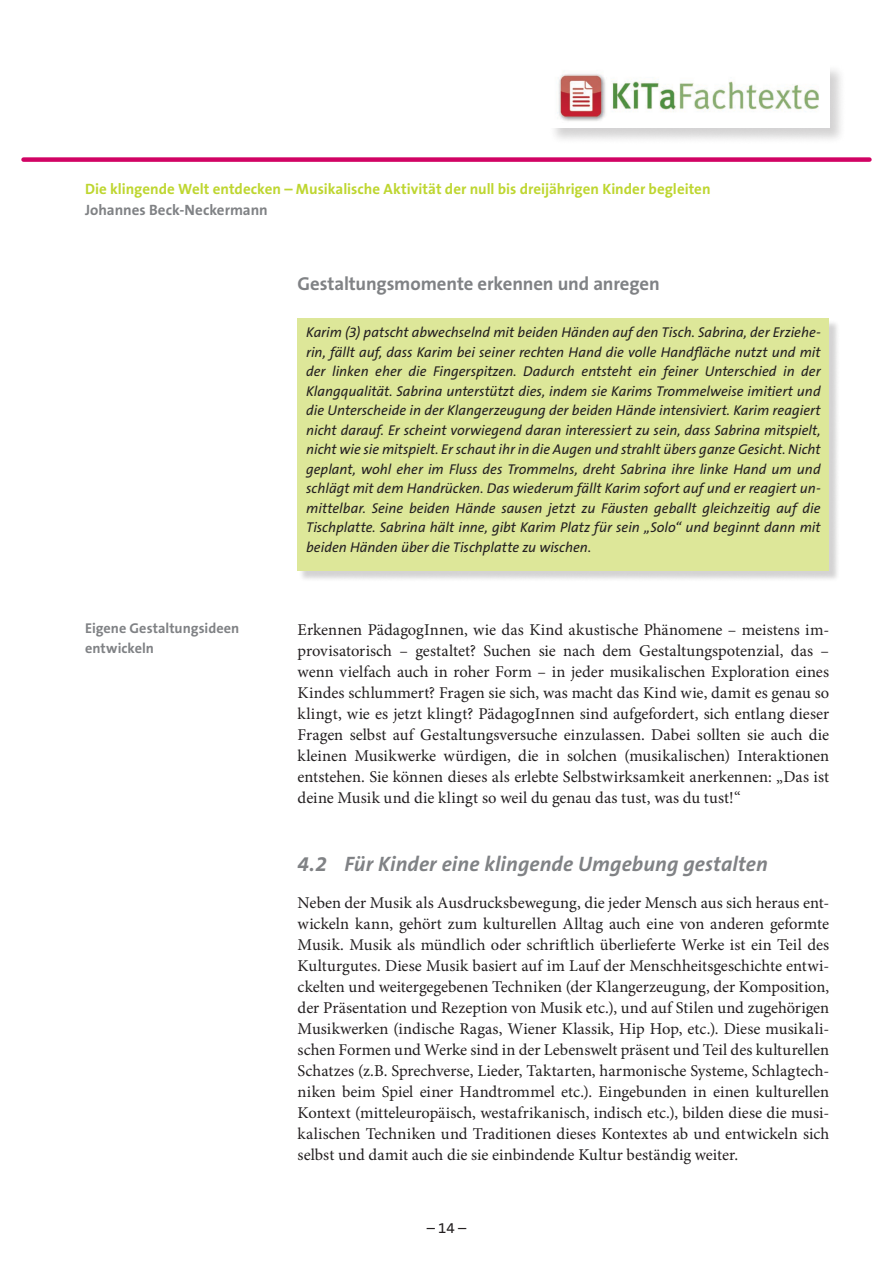
<style>
.page{position:relative;width:893px;height:1263px;background:#fff}
.page>*{position:absolute;margin:0;border:0;box-sizing:border-box;transform-origin:0 0}
.Überschrift_2{font:italic 700 21px "The Sans B7";letter-spacing:.005em;color:#808285}
.Überschrift_3{font:700 18.75px "The Sans B7";letter-spacing:-.005em;color:#808285}
.Studientext-Fließtex{font:16.5px/21px "Minion Pro";color:#231f20;text-align:justify}
.t1{font:700 15px "The Sans B7";color:#bed630}
.t2{font:700 15px "The Sans B7";color:#808285}
.t3{font:15px "The Sans B5 Plain";color:#231f20}
.Farbiger_Kasten{font:italic 14.25px/19.5px "The Sans B5 Plain";color:#231f20;text-align:justify}
.t4{font:700 14.25px/19.5px "The Sans B7";letter-spacing:.005em;color:#808285}
</style>
<div class="page">
<div style="left:24px;top:157px;width:845px;height:5px;background:#d10364"></div>
<div style="left:548px;top:63px;width:298px;height:82px;background:#231f20;opacity:.2"></div>
<img style="left:549px;top:64px;width:280px;height:64px">
<div style="left:299px;top:320px;width:541px;height:261px;background:#231f20;opacity:.2"></div>
<div style="left:298px;top:318px;width:531px;height:252px;background:#dde799"></div>
<p class="t1" style="left:85px;top:181px;width:627px">Die klingende Welt entdecken – Musikalische Aktivität der null bis dreijährigen Kinder begleiten</p>
<p class="t2" style="left:85px;top:202px;width:184px">Johannes Beck-Neckermann</p>
<p class="Überschrift_3" style="left:298px;top:274px;width:364px">Gestaltungsmomente erkennen und anregen</p>
<p class="t4" style="left:85px;top:619px;width:156px">Eigene Gestaltungsideen entwickeln</p>
<p class="Farbiger_Kasten" style="left:306px;top:323px;width:516px">Karim (3) patscht abwechselnd mit beiden Händen auf den Tisch. Sabrina, der Erziehe&shy;rin, fällt auf, dass Karim bei seiner rechten Hand die volle Handfläche nutzt und mit der linken eher die Fingerspitzen. Dadurch entsteht ein feiner Unterschied in der Klangqualität. Sabrina unterstützt dies, indem sie Karims Trommelweise imitiert und die Unterscheide in der Klangerzeugung der beiden Hände intensiviert. Karim reagiert nicht darauf. Er scheint vorwiegend daran interessiert zu sein, dass Sabrina mitspielt, nicht wie sie mitspielt. Er schaut ihr in die Augen und strahlt übers ganze Gesicht. Nicht geplant, wohl eher im Fluss des Trommelns, dreht Sabrina ihre linke Hand um und schlägt mit dem Handrücken. Das wiederum fällt Karim sofort auf und er reagiert un&shy;mittelbar. Seine beiden Hände sausen jetzt zu Fäusten geballt gleichzeitig auf die Tischplatte. Sabrina hält inne, gibt Karim Platz für sein „Solo“ und beginnt dann mit beiden Händen über die Tischplatte zu wischen.</p>
<p class="Studientext-Fließtex" style="left:298px;top:619px;width:533px">Erkennen PädagogInnen, wie das Kind akustische Phänomene – meistens im&shy;provisatorisch – gestaltet? Suchen sie nach dem Gestaltungspotenzial, das – wenn vielfach auch in roher Form – in jeder musikalischen Exploration eines Kindes schlummert? Fragen sie sich, was macht das Kind wie, damit es genau so klingt, wie es jetzt klingt? PädagogInnen sind aufgefordert, sich entlang dieser Fragen selbst auf Gestaltungsversuche einzulassen. Dabei sollten sie auch die kleinen Musikwerke würdigen, die in solchen (musikalischen) Interaktionen entstehen. Sie können dieses als erlebte Selbstwirksamkeit anerkennen: „Das ist deine Musik und die klingt so weil du genau das tust, was du tust!“</p>
<p class="Überschrift_2" style="left:298px;top:853px;width:472px">4.2 Für Kinder eine klingende Umgebung gestalten</p>
<p class="Studientext-Fließtex" style="left:298px;top:892px;width:533px">Neben der Musik als Ausdrucksbewegung, die jeder Mensch aus sich heraus ent&shy;wickeln kann, gehört zum kulturellen Alltag auch eine von anderen geformte Musik. Musik als mündlich oder schriftlich überlieferte Werke ist ein Teil des Kulturgutes. Diese Musik basiert auf im Lauf der Menschheitsgeschichte entwi&shy;ckelten und weitergegebenen Techniken (der Klangerzeugung, der Komposition, der Präsentation und Rezeption von Musik etc.), und auf Stilen und zugehörigen Musikwerken (indische Ragas, Wiener Klassik, Hip Hop, etc.). Diese musikali&shy;schen Formen und Werke sind in der Lebenswelt präsent und Teil des kulturellen Schatzes (z.B. Sprechverse, Lieder, Taktarten, harmonische Systeme, Schlagtech&shy;niken beim Spiel einer Handtrommel etc.). Eingebunden in einen kulturellen Kontext (mitteleuropäisch, westafrikanisch, indisch etc.), bilden diese die musi&shy;kalischen Techniken und Traditionen dieses Kontextes ab und entwickeln sich selbst und damit auch die sie einbindende Kultur beständig weiter.</p>
<p class="t3" style="left:427px;top:1219px;width:41px">– 14 –</p>
</div>
